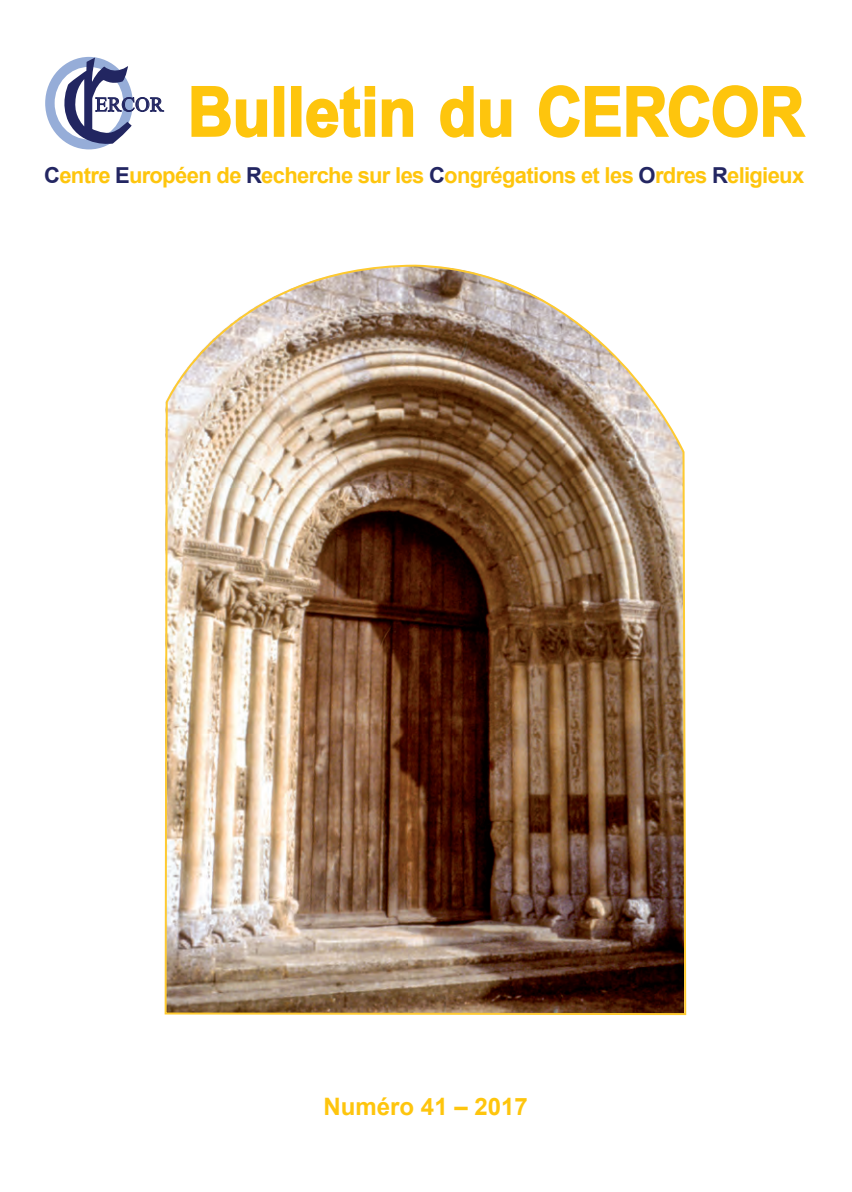
<style>
.page{position:relative;width:852px;height:1192px;background:#fff}
.page>*{position:absolute;margin:0;border:0;box-sizing:border-box;transform-origin:0 0}
.t1{font:700 68.2px "Arial";color:#fec50d;scale:.91 1}
.t2{font:700 24px "Arial";color:#fec50d}
.t3{font:700 22px "Arial";letter-spacing:-.03em;color:#fec50d}
.t4{font:20.2px "Times New Roman";letter-spacing:.015em;color:#222661}
.s1{color:#232662}
</style>
<div class="page">
<svg style="left:191px;top:86px;width:77px;height:52px"></svg>
<div style="left:274px;top:86px;width:10px;height:51px;border:2px solid #fec50d"></div>
<div style="left:291px;top:86px;width:10px;height:51px;border:2px solid #fec50d"></div>
<svg style="left:306px;top:86px;width:108px;height:52px"></svg>
<svg style="left:440px;top:86px;width:72px;height:52px"></svg>
<svg style="left:539px;top:85px;width:267px;height:53px"></svg>
<div style="left:45px;top:57px;width:88px;height:92px;background:#96add8;border-radius:50%"></div>
<div style="left:55px;top:67px;width:68px;height:72px;background:#fff;border-radius:50%"></div>
<svg style="left:60px;top:57px;width:104px;height:91px"></svg>
<img style="left:164px;top:264px;width:523px;height:752px">
<h1 class="t1" style="left:188px;top:67px;width:678px">Bulletin du CERCOR</h1>
<p class="t3" style="left:44px;top:160px;width:761px"><span class="s1">C</span>entre <span class="s1">E</span>uropéen de <span class="s1">R</span>echerche sur les <span class="s1">C</span>ongrégations et les <span class="s1">O</span>rdres <span class="s1">R</span>eligieux</p>
<p class="t4" style="left:95px;top:91px;width:70px">ERCOR</p>
<p class="t2" style="left:323px;top:1090px;width:206px">Numéro 41 – 2017</p>
</div>
